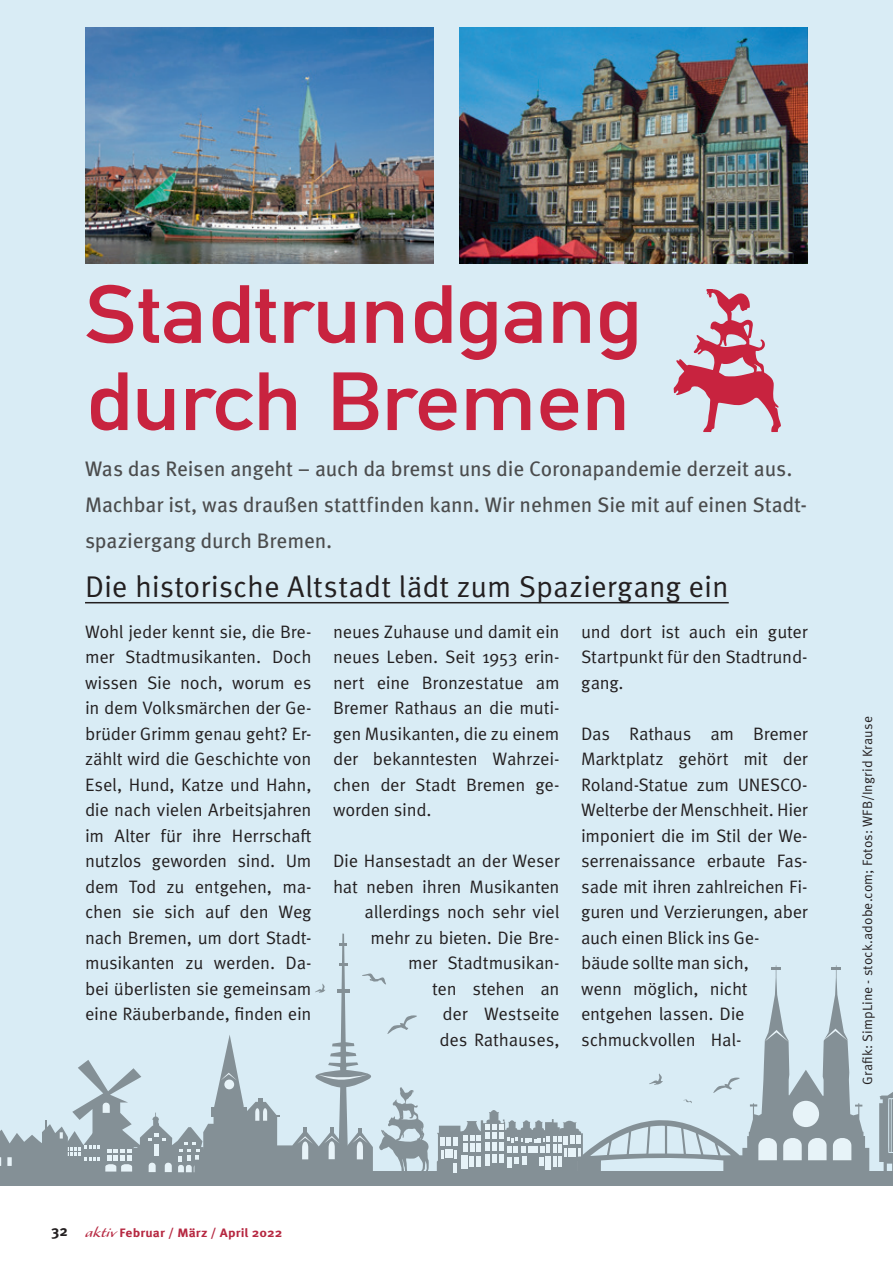
<style>
.page{position:relative;width:893px;height:1263px;background:#fff}
.page>*{position:absolute;margin:0;border:0;box-sizing:border-box;transform-origin:0 0}
.Fließtext{font:700 81px "DIN Alternate";color:#c8233f;scale:1.11 1}
.Fließtext-2{font:30px "Meta Pro Norm";color:#231f20}
.Vorlauftext{font:21px/36px "Meta Pro";letter-spacing:-.01em;color:#4b4c4d}
.Fließtext-3{font:18px/25.5px "Meta Pro Norm";letter-spacing:-.015em;color:#231f20;text-align:justify}
.Fließtext-4{font:13.5px "Meta Pro Norm";letter-spacing:.005em;color:#231f20}
.t1{font:700 12.15px "Meta Pro";letter-spacing:.01em;color:#b62841;scale:1.11 1}
.s1{font-size:15px;color:#231f20}
.s2{font-family:"Alexa Std";font-weight:400;font-size:16.2px}
</style>
<div class="page">
<div style="left:0;top:0;width:893px;height:1186px;background:#d9ecf5"></div>
<div style="left:0;top:1171px;width:893px;height:15px;background:#849096"></div>
<svg style="left:0;top:933px;width:429px;height:240px"></svg>
<svg style="left:879px;top:1092px;width:14px;height:79px"></svg>
<svg style="left:437px;top:965px;width:432px;height:208px"></svg>
<hr style="left:85px;top:602px;width:644px;height:1px;background:#231f20">
<img style="left:85px;top:28px;width:349px;height:236px">
<img style="left:459px;top:28px;width:349px;height:235px">
<svg style="left:674px;top:290px;width:107px;height:142px"></svg>
<p class="Fließtext" style="left:85px;top:253px;width:504px">Stadtrundgang</p>
<p class="Fließtext" style="left:85px;top:340px;width:493px">durch Bremen</p>
<p class="Vorlauftext" style="left:85px;top:449px;width:724px">Was das Reisen angeht – auch da bremst uns die Coronapandemie derzeit aus.<br>Machbar ist, was draußen stattfinden kann. Wir nehmen Sie mit auf einen Stadt&shy;spaziergang durch Bremen.</p>
<p class="Fließtext-2" style="left:85px;top:564px;width:645px">Die historische Altstadt lädt zum Spaziergang ein</p>
<p class="Fließtext-3" style="left:333px;top:617px;width:228px">neues Zuhause und damit ein neues Leben. Seit 1953 erin&shy;nert eine Bronzestatue am Bremer Rathaus an die muti&shy;gen Musikanten, die zu einem der bekanntesten Wahrzei&shy;chen der Stadt Bremen ge&shy;worden sind.</p>
<p class="Fließtext-3" style="left:333px;top:847px;width:228px;text-align:right">Die Hansestadt an der Weser hat neben ihren Musikanten allerdings noch sehr viel mehr zu bieten. Die Bre-<br>mer Stadtmusikan-<br>ten stehen an<br>der Westseite<br>des Rathauses,</p>
<p class="Fließtext-3" style="left:85px;top:617px;width:228px">Wohl jeder kennt sie, die Bre&shy;mer Stadtmusikanten. Doch wissen Sie noch, worum es in dem Volksmärchen der Ge&shy;brüder Grimm genau geht? Er&shy;zählt wird die Geschichte von Esel, Hund, Katze und Hahn, die nach vielen Arbeitsjahren im Alter für ihre Herrschaft nutzlos geworden sind. Um dem Tod zu entgehen, ma&shy;chen sie sich auf den Weg nach Bremen, um dort Stadt&shy;musikanten zu werden. Da&shy;bei überlisten sie gemeinsam eine Räuberbande, finden ein</p>
<p class="Fließtext-3" style="left:581px;top:617px;width:228px">und dort ist auch ein guter Startpunkt für den Stadtrund&shy;gang.</p>
<p class="Fließtext-3" style="left:581px;top:719px;width:228px;text-align:left">Das Rathaus am Bremer<br>Marktplatz gehört mit der<br>Roland-Statue zum UNESCO-<br>Welterbe der Menschheit. Hier imponiert die im Stil der We&shy;serrenaissance erbaute Fas&shy;sade mit ihren zahlreichen Fi&shy;guren und Verzierungen, aber auch einen Blick ins Ge&shy;bäude sollte man sich,<br>wenn möglich, nicht entgehen lassen. Die schmuckvollen Hal-</p>
<p class="Fließtext-4" style="left:857px;top:1085px;width:370px;rotate:-90deg">Grafik: SimpLine - stock.adobe.com; Fotos: WFB/Ingrid Krause</p>
<p class="t1" style="left:51px;top:1223px;width:210px"><span class="s1">32</span> <span class="s2">aktiv</span> Februar / März / April 2022</p>
</div>
